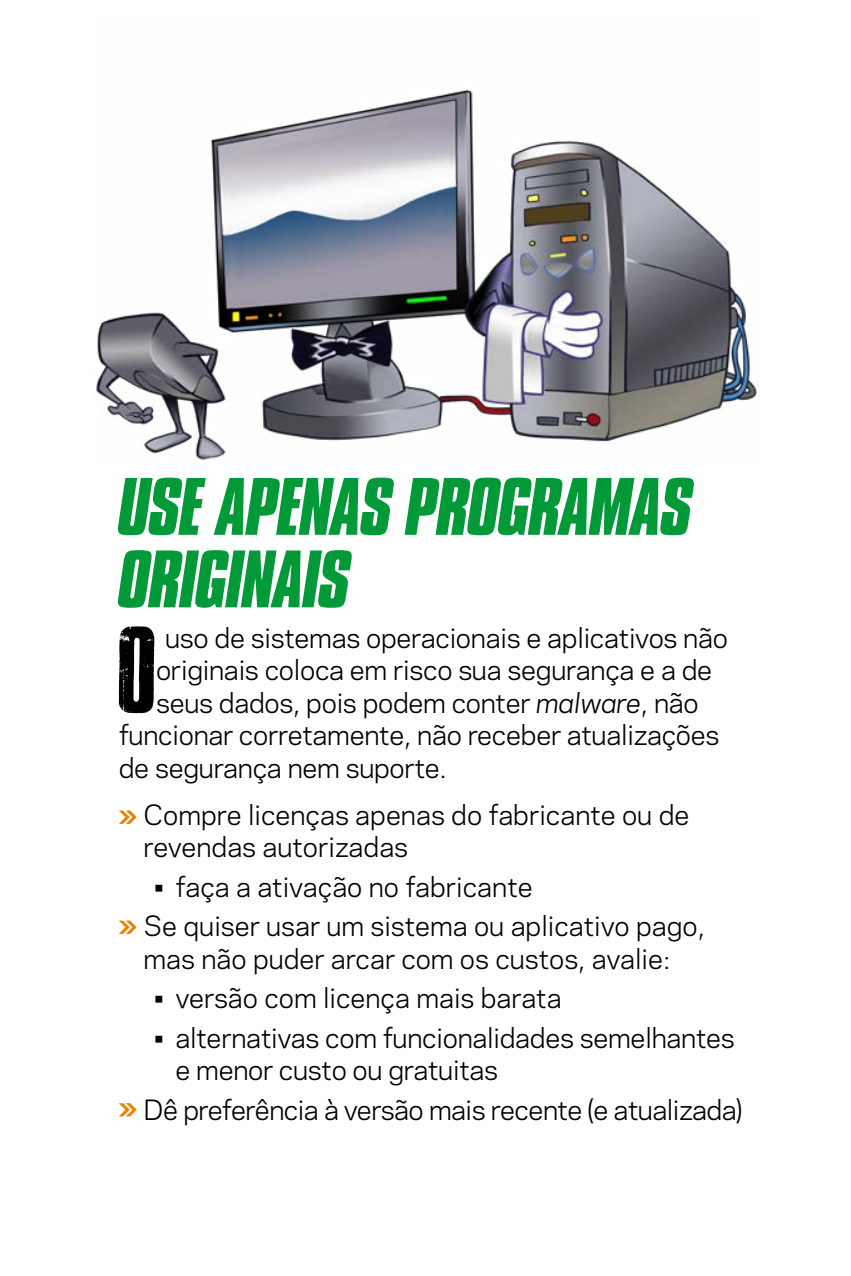
<style>
.page{position:relative;width:851px;height:1276px;background:#fff}
.page>*{position:absolute;margin:0;border:0;box-sizing:border-box;transform-origin:0 0}
.t1{font:103.25px "Cross Town";color:#000}
.t2{font:italic 700 70px/72.5px "Compacta BT";letter-spacing:-.02em;color:#029939}
.t3{font:26.25px/32.5px "Galaxie Polaris";letter-spacing:-.01em;color:#000}
.s1{font-family:"Cross Town";color:#fff}
.s2{font-style:italic}
</style>
<div class="page">
<svg style="left:119px;top:810px;width:18px;height:14px"></svg>
<svg style="left:119px;top:920px;width:18px;height:14px"></svg>
<svg style="left:119px;top:1103px;width:18px;height:13px"></svg>
<img style="left:96px;top:89px;width:661px;height:371px">
<h2 class="t2" style="left:119px;top:471px;width:575px">USE APENAS PROGRAMAS<br>ORIGINAIS</h2>
<h1 class="t1" style="left:119px;top:625px;width:39px">O</h1>
<p class="t3" style="left:156px;top:620px;width:573px"><span class="s1">ii</span>uso de sistemas operacionais e aplicativos não</p>
<p class="t3" style="left:156px;top:652px;width:557px">originais coloca em risco sua segurança e a de</p>
<p class="t3" style="left:156px;top:685px;width:544px">seus dados, pois podem conter <span class="s2">malware</span>, não</p>
<p class="t3" style="left:119px;top:717px;width:602px">funcionar corretamente, não receber atualizações</p>
<p class="t3" style="left:119px;top:750px;width:329px">de segurança nem suporte.</p>
<p class="t3" style="left:144px;top:797px;width:547px">Compre licenças apenas do fabricante ou de revendas autorizadas</p>
<p class="t3" style="left:144px;top:865px;width:563px;line-height:39.5px;text-indent:11px">• faça a ativação no fabricante<br>Se quiser usar um sistema ou aplicativo pago,</p>
<p class="t3" style="left:144px;top:941px;width:528px">mas não puder arcar com os custos, avalie:</p>
<p class="t3" style="left:154px;top:980px;width:409px">• versão com licença mais barata</p>
<p class="t3" style="left:175px;top:1020px;width:560px;text-indent:-21px">• alternativas com funcionalidades semelhantes e menor custo ou gratuitas</p>
<p class="t3" style="left:144px;top:1092px;width:600px">Dê preferência à versão mais recente (e atualizada)</p>
</div>
